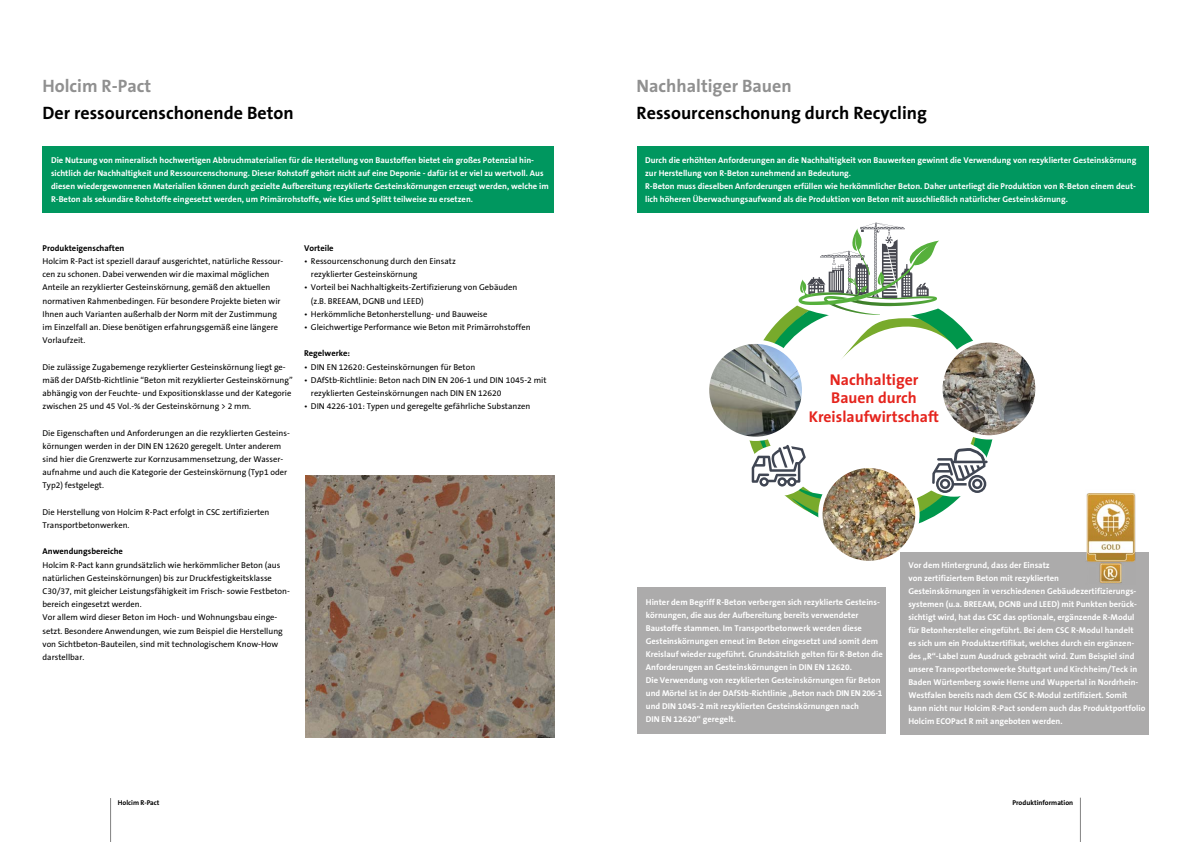
<style>
.page{position:relative;width:1191px;height:842px;background:#fff}
.page>*{position:absolute;margin:0;border:0;box-sizing:border-box;transform-origin:0 0}
.t1{font:700 18px "The Sans B7";color:#000}
.t2{font:700 18px "The Sans B7";color:#909090}
.t3{font:700 15.7px/18.8px "The Sans";color:#e5241d;text-align:center}
.t4{font:700 8.5px/13px "The Sans B7";color:#fff}
.t5{font:8.5px/13.2px "The Sans B5 Plain";color:#000}
.t6{font:700 8.5px "The Sans B7";color:#000}
.t7{font:700 7px "The Sans B7";color:#000}
</style>
<div class="page">
<hr style="left:110px;top:798px;width:1px;height:44px;background:#000">
<svg style="left:749px;top:305px;width:244px;height:219px"></svg>
<div style="left:749px;top:447px;width:58px;height:47px;background:#fff;border-radius:50%"></div>
<div style="left:747px;top:445px;width:63px;height:51px;border:5px solid #fff;border-radius:50%"></div>
<div style="left:920px;top:443px;width:67px;height:51px;background:#fff;border-radius:50%"></div>
<div style="left:918px;top:441px;width:71px;height:56px;border:5px solid #fff;border-radius:50%"></div>
<div style="left:786px;top:266px;width:169px;height:53px;background:#fff;border-radius:50%"></div>
<svg style="left:798px;top:223px;width:141px;height:92px"></svg>
<img style="left:820px;top:466px;width:97px;height:97px;border-radius:49px">
<div style="left:818px;top:464px;width:101px;height:101px;border:4px solid #fff;border-radius:50%"></div>
<img style="left:940px;top:340px;width:97px;height:97px;border-radius:48px">
<div style="left:938px;top:338px;width:101px;height:101px;border:4px solid #fff;border-radius:50%"></div>
<img style="left:710px;top:342px;width:94px;height:96px">
<div style="left:705px;top:340px;width:101px;height:101px;border:4px solid #fff;border-radius:50%"></div>
<svg style="left:751px;top:445px;width:54px;height:41px"></svg>
<svg style="left:932px;top:446px;width:55px;height:47px"></svg>
<div style="left:900px;top:552px;width:248px;height:182px;background:#acabab"></div>
<hr style="left:1080px;top:798px;width:1px;height:44px;background:#000">
<div style="left:636px;top:146px;width:512px;height:67px;background:#00975f"></div>
<div style="left:43px;top:146px;width:511px;height:67px;background:#00975f"></div>
<div style="left:637px;top:587px;width:248px;height:147px;background:#acabab"></div>
<img style="left:305px;top:475px;width:250px;height:262px">
<img style="left:1086px;top:493px;width:49px;height:91px">
<h1 class="t2" style="left:43px;top:77px;width:110px">Holcim R-Pact</h1>
<h1 class="t1" style="left:43px;top:103px;width:253px">Der ressourcenschonende Beton</h1>
<p class="t4" style="left:51px;top:154px;width:499px">Die Nutzung von mineralisch hochwertigen Abbruchmaterialien für die Herstellung von Baustoffen bietet ein großes Potenzial hin&shy;sichtlich der Nachhaltigkeit und Ressourcenschonung. Dieser Rohstoff gehört nicht auf eine Deponie - dafür ist er viel zu wertvoll. Aus diesen wiedergewonnenen Materialien können durch gezielte Aufbereitung rezyklierte Gesteinskörnungen erzeugt werden, welche im R-Beton als sekundäre Rohstoffe eingesetzt werden, um Primärrohstoffe, wie Kies und Splitt teilweise zu ersetzen.</p>
<p class="t6" style="left:43px;top:243px;width:83px">Produkteigenschaften</p>
<p class="t5" style="left:43px;top:255px;width:242px">Holcim R-Pact ist speziell darauf ausgerichtet, natürliche Ressour&shy;cen zu schonen. Dabei verwenden wir die maximal möglichen Anteile an rezyklierter Gesteinskörnung, gemäß den aktuellen normativen Rahmenbedingen. Für besondere Projekte bieten wir Ihnen auch Varianten außerhalb der Norm mit der Zustimmung im Einzelfall an. Diese benötigen erfahrungsgemäß eine längere Vorlaufzeit.</p>
<p class="t5" style="left:43px;top:360px;width:252px">Die zulässige Zugabemenge rezyklierter Gesteinskörnung liegt ge&shy;mäß der DAfStb-Richtlinie “Beton mit rezyklierter Gesteinskörnung” abhängig von der Feuchte- und Expositionsklasse und der Kategorie zwischen 25 und 45 Vol.-% der Gesteinskörnung &gt; 2 mm.</p>
<p class="t5" style="left:43px;top:426px;width:249px">Die Eigenschaften und Anforderungen an die rezyklierten Gesteins&shy;körnungen werden in der DIN EN 12620 geregelt. Unter anderem sind hier die Grenzwerte zur Kornzusammensetzung, der Wasser&shy;aufnahme und auch die Kategorie der Gesteinskörnung (Typ1 oder Typ2) festgelegt.</p>
<p class="t5" style="left:43px;top:506px;width:228px">Die Herstellung von Holcim R-Pact erfolgt in CSC zertifizierten<br>Transportbetonwerken.</p>
<p class="t6" style="left:43px;top:547px;width:82px">Anwendungsbereiche</p>
<p class="t5" style="left:43px;top:558px;width:249px">Holcim R-Pact kann grundsätzlich wie herkömmlicher Beton (aus natürlichen Gesteinskörnungen) bis zur Druckfestigkeitsklasse C30/37, mit gleicher Leistungsfähigkeit im Frisch- sowie Festbeton&shy;bereich eingesetzt werden.<br>Vor allem wird dieser Beton im Hoch- und Wohnungsbau einge&shy;setzt. Besondere Anwendungen, wie zum Beispiel die Herstellung von Sichtbeton-Bauteilen, sind mit technologischem Know-How darstellbar.</p>
<p class="t6" style="left:304px;top:243px;width:31px">Vorteile</p>
<p class="t5" style="left:311px;top:255px;width:146px;text-indent:-7px">• Ressourcenschonung durch den Einsatz rezyklierter Gesteinskörnung</p>
<p class="t5" style="left:311px;top:281px;width:208px;text-indent:-7px">• Vorteil bei Nachhaltigkeits-Zertifizierung von Gebäuden (z.B. BREEAM, DGNB und LEED)</p>
<p class="t5" style="left:304px;top:308px;width:185px">• Herkömmliche Betonherstellung- und Bauweise</p>
<p class="t5" style="left:304px;top:321px;width:228px">• Gleichwertige Performance wie Beton mit Primärrohstoffen</p>
<p class="t6" style="left:304px;top:349px;width:47px">Regelwerke:</p>
<p class="t5" style="left:304px;top:360px;width:173px">• DIN EN 12620: Gesteinskörnungen für Beton</p>
<p class="t5" style="left:311px;top:374px;width:237px;text-indent:-7px">• DAfStb-Richtlinie: Beton nach DIN EN 206-1 und DIN 1045-2 mit rezyklierten Gesteinskörnungen nach DIN EN 12620</p>
<p class="t5" style="left:304px;top:400px;width:228px">• DIN 4226-101: Typen und geregelte gefährliche Substanzen</p>
<p class="t7" style="left:118px;top:799px;width:43px">Holcim R-Pact</p>
<h1 class="t2" style="left:636px;top:77px;width:157px">Nachhaltiger Bauen</h1>
<h1 class="t1" style="left:636px;top:103px;width:292px">Ressourcenschonung durch Recycling</h1>
<p class="t4" style="left:645px;top:154px;width:493px">Durch die erhöhten Anforderungen an die Nachhaltigkeit von Bauwerken gewinnt die Verwendung von rezyklierter Gesteinskörnung zur Herstellung von R-Beton zunehmend an Bedeutung.<br>R-Beton muss dieselben Anforderungen erfüllen wie herkömmlicher Beton. Daher unterliegt die Produktion von R-Beton einem deut&shy;lich höheren Überwachungsaufwand als die Produktion von Beton mit ausschließlich natürlicher Gesteinskörnung.</p>
<h2 class="t3" style="left:808px;top:369px;width:132px">Nachhaltiger<br>Bauen durch<br>Kreislaufwirtschaft</h2>
<p class="t4" style="left:646px;top:596px;width:238px">Hinter dem Begriff R-Beton verbergen sich rezyklierte Gesteins&shy;körnungen, die aus der Aufbereitung bereits verwendeter Baustoffe stammen. Im Transportbetonwerk werden diese Gesteinskörnungen erneut im Beton eingesetzt und somit dem Kreislauf wieder zugeführt. Grundsätzlich gelten für R-Beton die Anforderungen an Gesteinskörnungen in DIN EN 12620.<br>Die Verwendung von rezyklierten Gesteinskörnungen für Beton und Mörtel ist in der DAfStb-Richtlinie „Beton nach DIN EN 206-1 und DIN 1045-2 mit rezyklierten Gesteinskörnungen nach<br>DIN EN 12620“ geregelt.</p>
<p class="t4" style="left:908px;top:559px;width:238px">Vor dem Hintergrund, dass der Einsatz<br>von zertifiziertem Beton mit rezyklierten<br>Gesteinskörnungen in verschiedenen Gebäudezertifizierungs&shy;systemen (u.a. BREEAM, DGNB und LEED) mit Punkten berück&shy;sichtigt wird, hat das CSC das optionale, ergänzende R-Modul für Betonhersteller eingeführt. Bei dem CSC R-Modul handelt<br>es sich um ein Produktzertifikat, welches durch ein ergänzen&shy;des „R“-Label zum Ausdruck gebracht wird. Zum Beispiel sind unsere Transportbetonwerke Stuttgart und Kirchheim/Teck in Baden Würtemberg sowie Herne und Wuppertal in Nordrhein-Westfalen bereits nach dem CSC R-Modul zertifiziert. Somit kann nicht nur Holcim R-Pact sondern auch das Produktportfolio Holcim ECOPact R mit angeboten werden.</p>
<p class="t7" style="left:1012px;top:799px;width:62px">Produktinformation</p>
</div>
